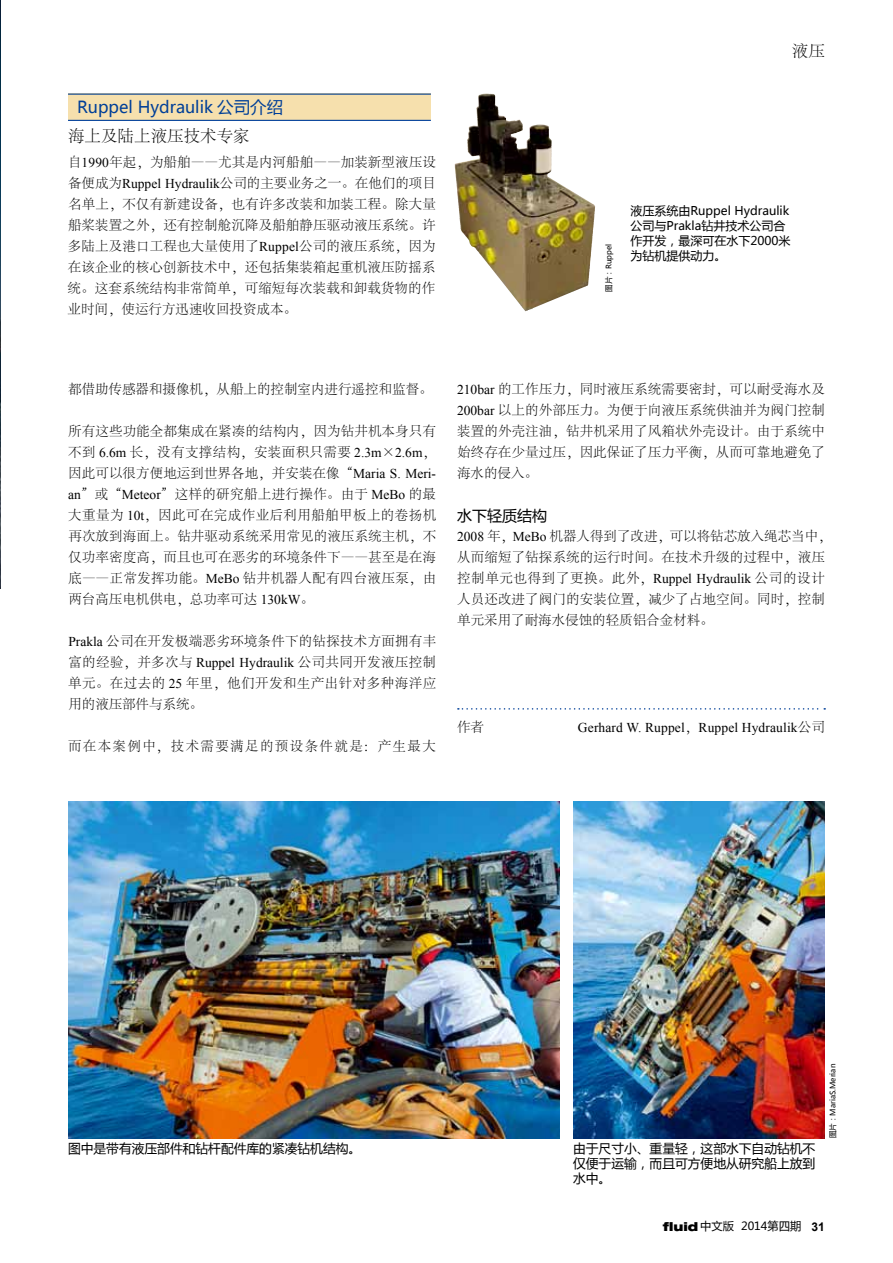
<style>
.page{position:relative;width:893px;height:1263px;background:#fff}
.page>*{position:absolute;margin:0;border:0;box-sizing:border-box;transform-origin:0 0}
.t1{font:16.5px "Microsoft Ya Hei";color:#003f98}
.t2{font:300 16.5px "Adobe Song Std";color:#000}
.t3{font:15px "Microsoft Ya Hei";color:#000}
.t4{font:300 13.5px/21px "Adobe Song Std";letter-spacing:.01em;color:#000;text-align:justify}
.t5{font:13.5px "Times New Roman";letter-spacing:.01em;color:#000}
.t6{font:300 13.5px "Adobe Song Std";letter-spacing:.1em;color:#000}
.t7{font:12.75px/15px "Microsoft Ya Hei";color:#000;text-align:justify}
.t8{font:12px/15px "Microsoft Ya Hei";color:#000}
.t9{font:11.25px "Microsoft Ya Hei";color:#000}
.t10{font:7.5px "Microsoft Ya Hei";color:#000}
.s1{font-family:"Times New Roman";font-weight:400}
.s2{font-family:"Adobe Song Std";font-weight:300}
.s3{font-family:"Helvetica Neue LT Std";font-weight:900;font-stretch:expanded;font-size:12px}
.s4{font-family:"Arial";font-weight:700;font-size:12px}
</style>
<div class="page">
<img style="left:0;top:0;width:1px;height:589px">
<img style="left:68px;top:801px;width:491px;height:337px">
<img style="left:573px;top:801px;width:252px;height:337px">
<img style="left:455px;top:94px;width:140px;height:217px;border-radius:16px">
<img style="left:467px;top:94px;width:21px;height:64px">
<svg style="left:458px;top:708px;width:367px;height:2px"></svg>
<div style="left:68px;top:94px;width:363px;height:26px;background:#f6e0ad"></div>
<hr style="left:68px;top:94px;width:363px;height:1px;background:#003f98">
<hr style="left:68px;top:120px;width:363px;height:1px;background:#003f98">
<p class="t1" style="left:77px;top:95px;width:208px">Ruppel Hydraulik 公司介绍</p>
<p class="t4" style="left:68px;top:152px;width:370px">自<span class="s1">1990</span>年起，为船舶——尤其是内河船舶——加装新型液压设备便成为<span class="s1">Ruppel Hydraulik</span>公司的主要业务之一。在他们的项目名单上，不仅有新建设备，也有许多改装和加装工程。除大量船桨装置之外，还有控制舱沉降及船舶静压驱动液压系统。许多陆上及港口工程也大量使用了<span class="s1">Ruppel</span>公司的液压系统，因为在该企业的核心创新技术中，还包括集装箱起重机液压防摇系统。这套系统结构非常简单，可缩短每次装载和卸载货物的作业时间，使运行方迅速收回投资成本。</p>
<p class="t2" style="left:68px;top:127px;width:183px">海上及陆上液压技术专家</p>
<p class="t2" style="left:792px;top:42px;width:34px">液压</p>
<p class="t10" style="left:604px;top:292px;width:49px;rotate:-90deg">图片：Ruppel</p>
<p class="t8" style="left:630px;top:203px;width:162px">液压系统由Ruppel Hydraulik公司与Prakla钻井技术公司合作开发，最深可在水下2000米为钻机提供动力。</p>
<p class="t4" style="left:68px;top:379px;width:366px">都借助传感器和摄像机，从船上的控制室内进行遥控和监督。</p>
<p class="t4" style="left:68px;top:421px;width:370px">所有这些功能全都集成在紧凑的结构内，因为钻井机本身只有不到 <span class="s1">6.6m</span> 长，没有支撑结构，安装面积只需要 <span class="s1">2.3m</span>×<span class="s1">2.6m</span>，因此可以很方便地运到世界各地，并安装在像“<span class="s1">Maria S. Meri&shy;an</span>”或“<span class="s1">Meteor</span>”这样的研究船上进行操作。由于 <span class="s1">MeBo</span> 的最大重量为 <span class="s1">10t</span>，因此可在完成作业后利用船舶甲板上的卷扬机再次放到海面上。钻井驱动系统采用常见的液压系统主机，不仅功率密度高，而且也可在恶劣的环境条件下——甚至是在海底——正常发挥功能。<span class="s1">MeBo</span> 钻井机器人配有四台液压泵，由两台高压电机供电，总功率可达 <span class="s1">130kW</span>。</p>
<p class="t4" style="left:68px;top:631px;width:369px"><span class="s1">Prakla</span> 公司在开发极端恶劣环境条件下的钻探技术方面拥有丰富的经验，并多次与 <span class="s1">Ruppel Hydraulik</span> 公司共同开发液压控制单元。在过去的 <span class="s1">25</span> 年里，他们开发和生产出针对多种海洋应用的液压部件与系统。</p>
<p class="t6" style="left:68px;top:738px;width:369px">而在本案例中，技术需要满足的预设条件就是：产生最大</p>
<p class="t4" style="left:457px;top:379px;width:369px"><span class="s1">210bar</span> 的工作压力，同时液压系统需要密封，可以耐受海水及<span class="s1">200bar</span> 以上的外部压力。为便于向液压系统供油并为阀门控制装置的外壳注油，钻井机采用了风箱状外壳设计。由于系统中始终存在少量过压，因此保证了压力平衡，从而可靠地避免了海水的侵入。</p>
<p class="t3" style="left:457px;top:505px;width:91px">水下轻质结构</p>
<p class="t4" style="left:457px;top:526px;width:376px;text-align:left"><span class="s1">2008</span> 年，<span class="s1">MeBo</span> 机器人得到了改进，可以将钻芯放入绳芯当中，从而缩短了钻探系统的运行时间。在技术升级的过程中，液压控制单元也得到了更换。此外，<span class="s1">Ruppel Hydraulik</span> 公司的设计人员还改进了阀门的安装位置，减少了占地空间。同时，控制单元采用了耐海水侵蚀的轻质铝合金材料。</p>
<p class="t4" style="left:457px;top:717px;width:28px">作者</p>
<p class="t5" style="left:578px;top:718px;width:248px">Gerhard W. Ruppel<span class="s2">，</span>Ruppel Hydraulik<span class="s2">公司</span></p>
<p class="t10" style="left:828px;top:1138px;width:76px;rotate:-90deg">图片：MariaS.Merian</p>
<p class="t7" style="left:68px;top:1141px;width:295px">图中是带有液压部件和钻杆配件库的紧凑钻机结构。</p>
<p class="t7" style="left:573px;top:1140px;width:244px">由于尺寸小、重量轻，这部水下自动钻机不仅便于运输，而且可方便地从研究船上放到水中。</p>
<p class="t9" style="left:663px;top:1219px;width:164px"><span class="s3">fluid</span> 中文版 2014第四期 <span class="s4">31</span></p>
</div>
